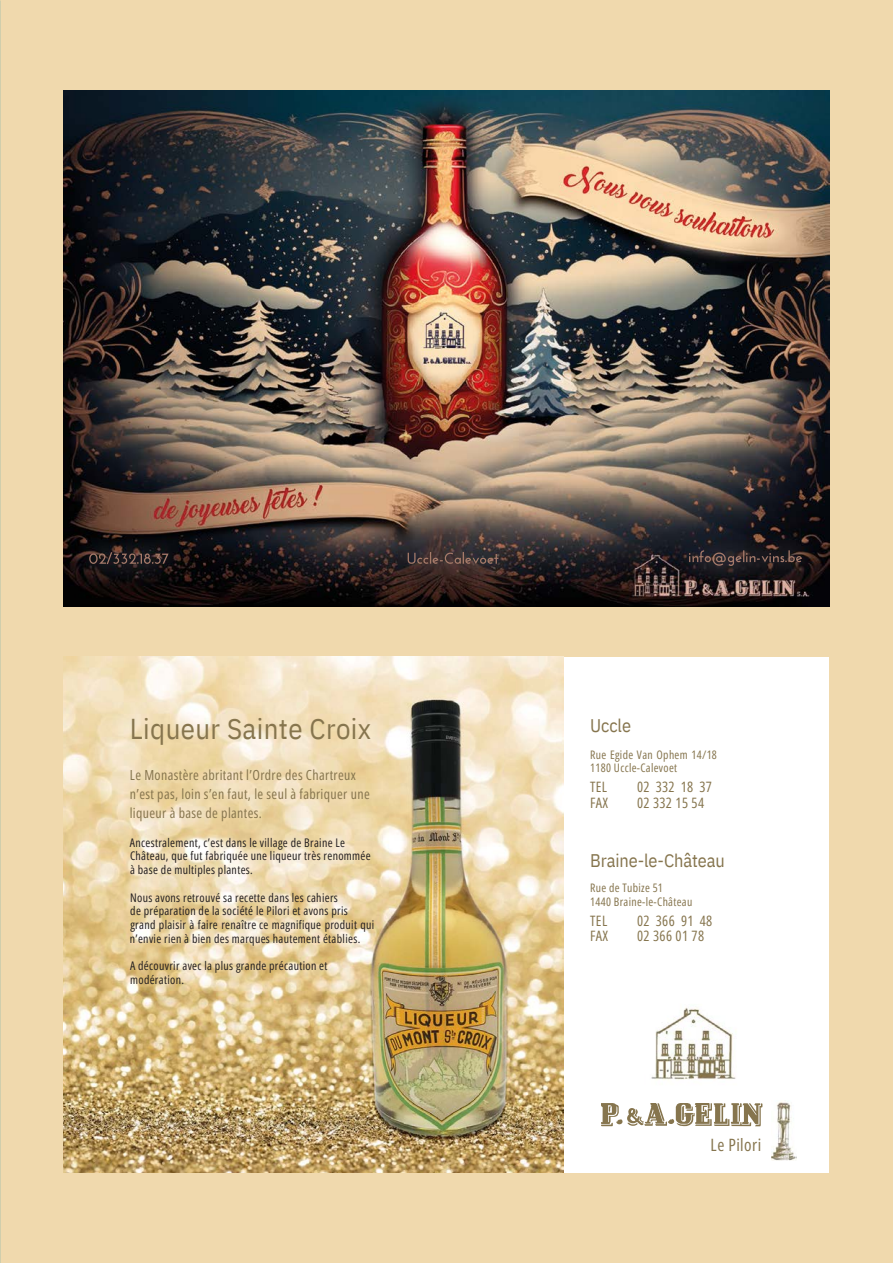
<style>
.page{position:relative;width:893px;height:1263px;background:#f0d9ad}
.page>*{position:absolute;margin:0;border:0;box-sizing:border-box;transform-origin:0 0}
.t1{font:28.8px "IBM Plex Sans Cond";letter-spacing:.015em;color:#86754e}
.t2{font:18.3px "IBM Plex Sans Cond";letter-spacing:-.005em;color:#86754e}
.t3{font:16.95px "Open Sans Condensed";letter-spacing:.025em;color:#86754e}
.t4{font:14.4px/15.6px "Open Sans Condensed";letter-spacing:.025em;color:#86754e}
.t5{font:13.8px/18.8px "Open Sans Condensed";letter-spacing:.025em;color:#86754e}
.t6{font:11.85px/13.8px "Open Sans Condensed";letter-spacing:.025em;color:#231f20}
.t7{font:11.7px/13.6px "Open Sans Condensed";letter-spacing:.025em;color:#86754e}
</style>
<div class="page">
<div style="left:64px;top:657px;width:765px;height:516px;background:#fff"></div>
<img style="left:64px;top:657px;width:500px;height:516px">
<svg style="left:601px;top:1103px;width:162px;height:23px"></svg>
<img style="left:772px;top:1100px;width:25px;height:61px">
<img style="left:651px;top:1007px;width:85px;height:73px">
<img style="left:64px;top:90px;width:765px;height:516px">
<h1 class="t1" style="left:130px;top:707px;width:243px">Liqueur Sainte Croix</h1>
<p class="t5" style="left:130px;top:765px;width:242px">Le Monastère abritant l’Ordre des Chartreux n’est pas, loin s’en faut, le seul à fabriquer une liqueur à base de plantes.</p>
<p class="t6" style="left:130px;top:835px;width:242px">Ancestralement, c’est dans le village de Braine Le<br>Château, que fut fabriquée une liqueur très renommée à base de multiples plantes.</p>
<p class="t6" style="left:130px;top:890px;width:246px">Nous avons retrouvé sa recette dans les cahiers<br>de préparation de la société le Pilori et avons pris grand plaisir à faire renaître ce magnifique produit qui n’envie rien à bien des marques hautement établies.</p>
<p class="t6" style="left:130px;top:959px;width:199px">A découvrir avec la plus grande précaution et modération.</p>
<h2 class="t2" style="left:590px;top:711px;width:42px">Uccle</h2>
<p class="t7" style="left:590px;top:747px;width:128px">Rue Egide Van Ophem 14/18<br>1180 Uccle-Calevoet</p>
<p class="t4" style="left:590px;top:779px;width:20px">TEL<br>FAX</p>
<p class="t4" style="left:637px;top:779px;width:77px">02 332 18 37<br>02 332 15 54</p>
<h2 class="t2" style="left:590px;top:846px;width:136px">Braine-le-Château</h2>
<p class="t7" style="left:590px;top:880px;width:104px">Rue de Tubize 51<br>1440 Braine-le-Château</p>
<p class="t4" style="left:590px;top:912px;width:20px">TEL<br>FAX</p>
<p class="t4" style="left:637px;top:912px;width:77px">02 366 91 48<br>02 366 01 78</p>
<h3 class="t3" style="left:711px;top:1133px;width:52px">Le Pilori</h3>
</div>
